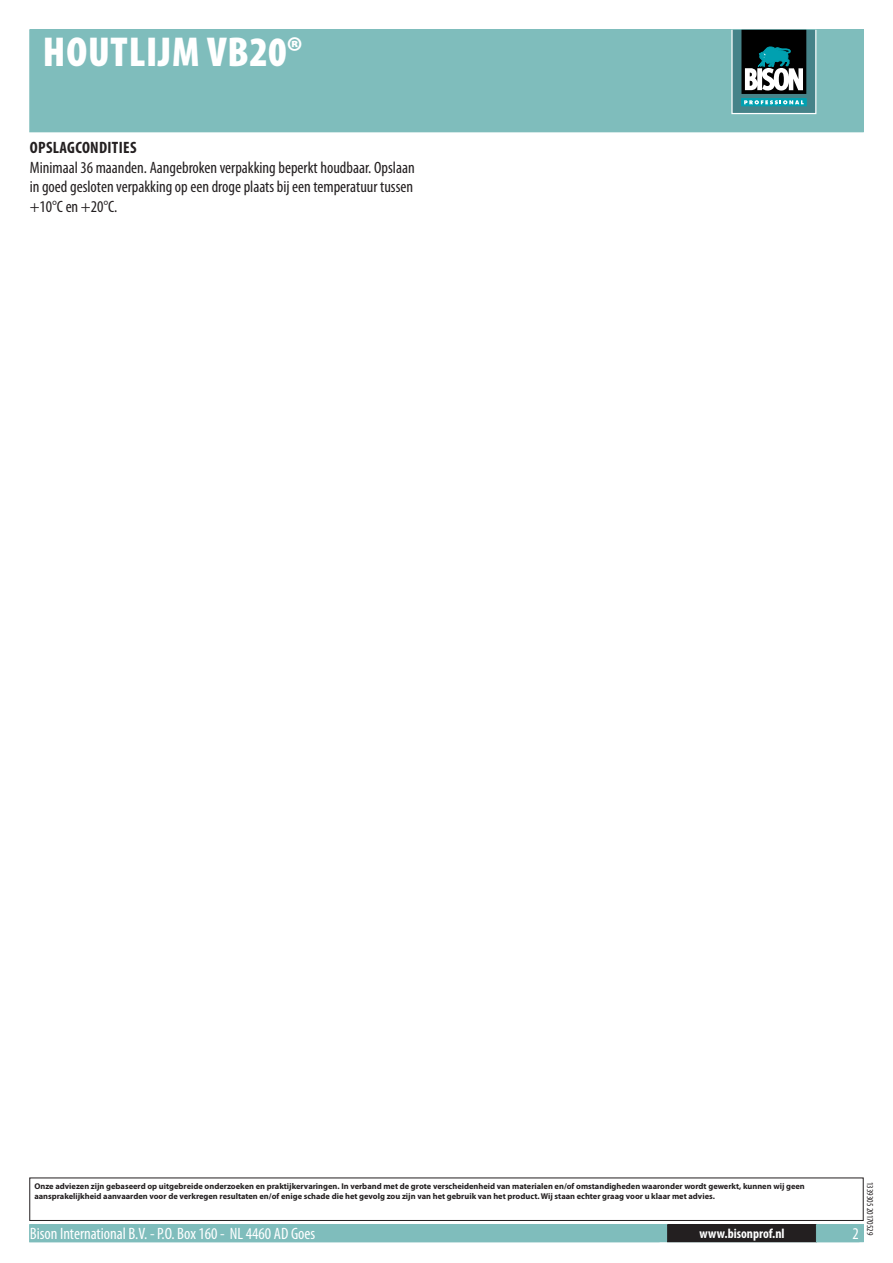
<style>
.page{position:relative;width:893px;height:1263px;background:#fff}
.page>*{position:absolute;margin:0;border:0;box-sizing:border-box;transform-origin:0 0}
.PageHeader{font:900 condensed 42px "Myriad Pro";letter-spacing:.02em;color:#fff}
.Regular{font:condensed 16.5px/19.8px "Myriad Pro";color:#231f20;text-align:justify}
.ContactData{font:condensed 16.5px "Myriad Pro";color:#fff}
.t1{font:700 condensed 16.5px "Myriad Pro";letter-spacing:.02em;color:#231f20}
.URL{font:700 condensed 13.5px "Myriad Pro";color:#fff}
.Revisie{font:condensed 9px "Myriad Pro";color:#231f20}
.Disclaimer{font:700 8.4px/10.1px "Myriad Pro";color:#231f20}
</style>
<div class="page">
<div style="left:30px;top:30px;width:833px;height:102px;background:#7fbdbc"></div>
<div style="left:732px;top:30px;width:84px;height:84px;background:#468389"></div>
<div style="left:741px;top:30px;width:65px;height:64px;background:#000"></div>
<svg style="left:745px;top:47px;width:58px;height:44px"></svg>
<div style="left:742px;top:99px;width:64px;height:7px;background:#00a0b0"></div>
<div style="left:741px;top:99px;width:65px;height:7px;border:1px solid #00a2b2"></div>
<svg style="left:744px;top:100px;width:60px;height:4px"></svg>
<div style="left:731px;top:30px;width:85px;height:84px;border:1px solid #fff"></div>
<div style="left:29px;top:1177px;width:835px;height:44px;border:1px solid #231f20"></div>
<div style="left:30px;top:1225px;width:833px;height:17px;background:#7fbdbc"></div>
<div style="left:29px;top:1224px;width:835px;height:18px;border:1px solid #7fbdbc"></div>
<div style="left:668px;top:1225px;width:148px;height:17px;background:#231f20"></div>
<div style="left:667px;top:1224px;width:150px;height:18px;border:1px solid #231f20"></div>
<p class="PageHeader" style="left:43px;top:25px;width:261px">HOUTLIJM VB20®</p>
<p class="t1" style="left:30px;top:137px;width:108px">Opslagcondities</p>
<p class="Regular" style="left:30px;top:157px;width:386px">Minimaal 36 maanden. Aangebroken verpakking beperkt houdbaar. Opslaan in goed gesloten verpakking op een droge plaats bij een temperatuur tussen +1 0°C en +20°C.</p>
<p class="Disclaimer" style="left:34px;top:1181px;width:772px">Onze adviezen zijn gebaseerd op uitgebreide onderzoeken en praktijkervaringen. In verband met de grote verscheidenheid van materialen en/of omstandigheden waaronder wordt gewerkt, kunnen wij geen aansprakelijkheid aanvaarden voor de verkregen resultaten en/of enige schade die het gevolg zou zijn van het gebruik van het product. Wij staan echter graag voor u klaar met advies.</p>
<p class="ContactData" style="left:30px;top:1224px;width:287px">Bison International B.V. - P.O. Box 1 60 - NL 4460 AD Goes</p>
<p class="URL" style="left:699px;top:1225px;width:87px">www.bisonprof.nl</p>
<p class="Revisie" style="left:875px;top:1182px;width:55px;rotate:90deg">1 339305 201 70529</p>
</div>
